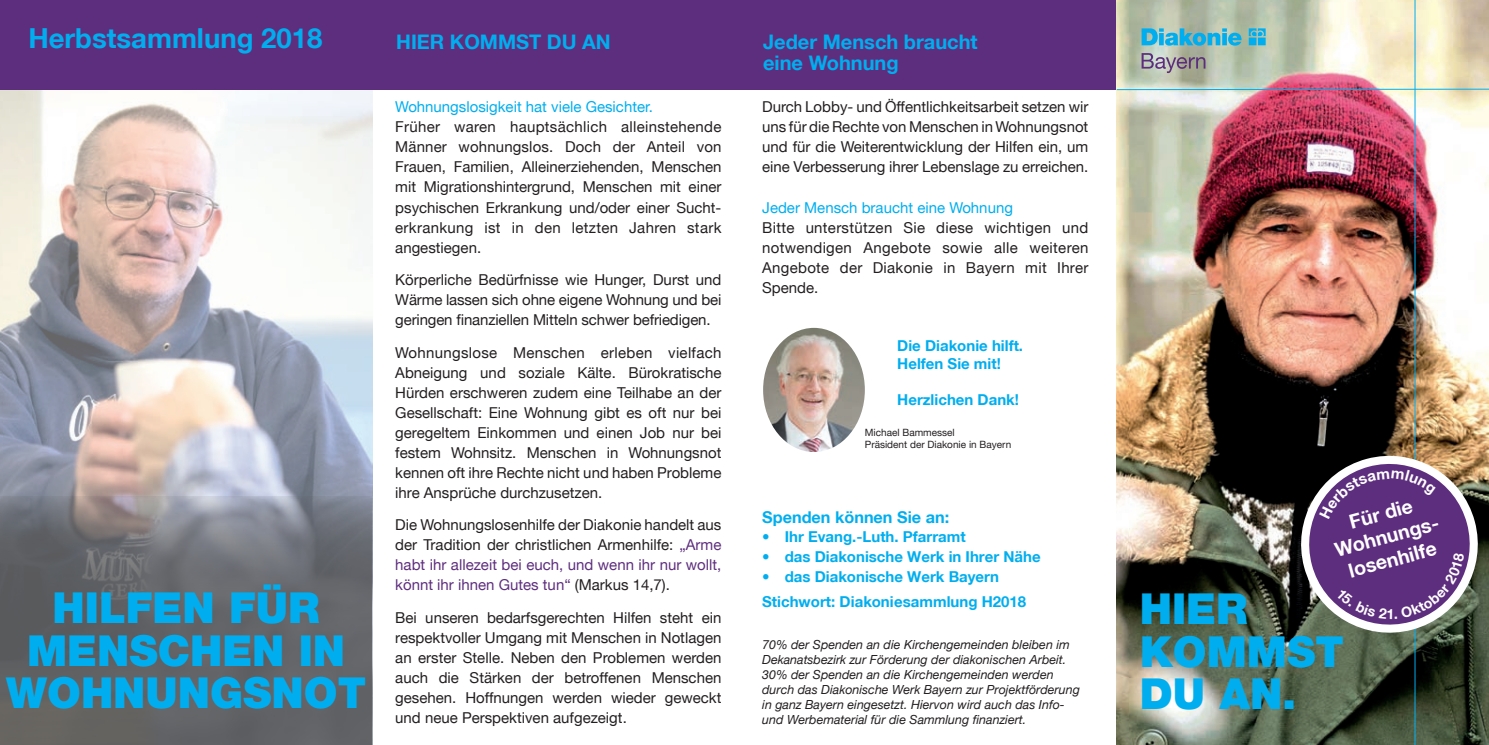
<style>
.page{position:relative;width:1489px;height:745px;background:#fff}
.page>*{position:absolute;margin:0;border:0;box-sizing:border-box;transform-origin:0 0}
.t1{font:900 42.5px/42.5px "Helvetica Neue LT";color:#00aeef}
.t2{font:700 27.5px "Helvetica Neue LT";color:#00aeef}
.t3{font:700 20px/21.2px "Helvetica Neue LT";color:#00aeef}
.t4{font:700 19.62px/23.5px "Helvetica Neue LT";color:#fff;text-align:center}
.t5{font:700 16.25px "Helvetica Neue LT";color:#00aeef}
.t6{font:15px/20px "Helvetica Neue LT";color:#231f20;text-align:justify}
.t7{font:700 15px/18px "Helvetica Neue LT";color:#00aeef}
.t8{font:15px "Helvetica Neue LT";color:#00aeef}
.t9{font:italic 12.5px/15px "Helvetica Neue LT";color:#231f20}
.t10{font:10px/12px "Helvetica Neue LT";color:#231f20}
.s1{color:#5e2e7e}
</style>
<div class="page">
<img style="left:1115px;top:0;width:373px;height:744px">
<hr style="left:1414px;top:0;width:1px;height:744px;background:#00aeef">
<img style="left:0;top:90px;width:372px;height:406px">
<div style="left:0;top:0;width:1115px;height:90px;background:#5e2e7e"></div>
<svg style="left:1141px;top:53px;width:64px;height:20px"></svg>
<svg style="left:1141px;top:28px;width:124px;height:18px;background:#55b6ce"></svg>
<svg style="left:0;top:496px;width:372px;height:248px;background:#686a6e"></svg>
<img style="left:763px;top:327px;width:101px;height:124px">
<svg style="left:1115px;top:88px;width:373px;height:2px"></svg>
<svg style="left:1295px;top:450px;width:187px;height:187px;background:#6a4e77"></svg>
<h2 class="t2" style="left:28px;top:21px;width:295px">Herbstsammlung 2018</h2>
<h1 class="t1" style="left:6px;top:586px;width:361px;text-align:center">HILFEN FÜR<br>MENSCHEN IN<br>WOHNUNGSNOT</h1>
<h3 class="t3" style="left:396px;top:31px;width:101px">Hier komms</h3>
<h3 class="t3" style="left:529px;top:31px;width:83px">t du an</h3>
<p class="t8" style="left:395px;top:98px;width:259px">Wohnungslosigkeit hat viele Gesichter.</p>
<p class="t6" style="left:395px;top:117px;width:327px">Früher waren hauptsächlich alleinstehende Männer wohnungslos. Doch der Anteil von Frauen, Familien, Alleinerziehenden, Menschen mit Migrationshintergrund, Menschen mit einer psychischen Erkrankung und/oder einer Sucht&shy;erkrankung ist in den letzten Jahren stark angestiegen.</p>
<p class="t6" style="left:395px;top:269px;width:327px">Körperliche Bedürfnisse wie Hunger, Durst und Wärme lassen sich ohne eigene Wohnung und bei geringen finanziellen Mitteln schwer befriedigen.</p>
<p class="t6" style="left:395px;top:342px;width:328px">Wohnungslose Menschen erleben vielfach Abneigung und soziale Kälte. Bürokratische Hürden erschweren zudem eine Teilhabe an der Gesellschaft: Eine Wohnung gibt es oft nur bei geregeltem Einkommen und einen Job nur bei festem Wohnsitz. Menschen in Wohnungsnot kennen oft ihre Rechte nicht und haben Probleme ihre Ansprüche durchzusetzen.</p>
<p class="t6" style="left:395px;top:514px;width:328px">Die Wohnungslosenhilfe der Diakonie handelt aus der Tradition der christlichen Armenhilfe: <span class="s1">„Arme habt ihr allezeit bei euch, und wenn ihr nur wollt, könnt ihr ihnen Gutes tun“</span> (Markus 14,7).</p>
<p class="t6" style="left:395px;top:607px;width:327px">Bei unseren bedarfsgerechten Hilfen steht ein respektvoller Umgang mit Menschen in Notlagen an erster Stelle. Neben den Problemen werden auch die Stärken der betroffenen Menschen gesehen. Hoffnungen werden wieder geweckt und neue Perspektiven aufgezeigt.</p>
<h3 class="t3" style="left:763px;top:30px;width:216px">Jeder Mensch braucht eine Wohnung</h3>
<p class="t6" style="left:762px;top:97px;width:327px">Durch Lobby- und Öffentlichkeitsarbeit setzen wir uns für die Rechte von Menschen in Wohnungsnot und für die Weiterentwicklung der Hilfen ein, um eine Verbesserung ihrer Lebenslage zu erreichen.</p>
<p class="t8" style="left:762px;top:198px;width:252px">Jeder Mensch braucht eine Wohnung</p>
<p class="t6" style="left:762px;top:217px;width:328px">Bitte unterstützen Sie diese wichtigen und notwendigen Angebote sowie alle weiteren Angebote der Diakonie in Bayern mit Ihrer Spende.</p>
<p class="t7" style="left:897px;top:336px;width:127px">Die Diakonie hilft.<br>Helfen Sie mit!</p>
<p class="t7" style="left:897px;top:390px;width:123px">Herzlichen Dank!</p>
<p class="t10" style="left:864px;top:426px;width:148px">Michael Bammessel<br>Präsident der Diakonie in Bayern</p>
<p class="t5" style="left:762px;top:506px;width:188px">Spenden können Sie an:</p>
<p class="t7" style="left:762px;top:527px;width:205px">• Ihr Evang.-Luth. Pfarramt</p>
<p class="t7" style="left:762px;top:547px;width:280px">• das Diakonische Werk in Ihrer Nähe</p>
<p class="t7" style="left:762px;top:563px;width:265px;line-height:25.1px">• das Diakonische Werk Bayern<br>Stichwort: Diakoniesammlung H2018</p>
<p class="t9" style="left:762px;top:636px;width:319px">70% der Spenden an die Kirchengemeinden bleiben im Dekanatsbezirk zur Förderung der diakonischen Arbeit.<br>30% der Spenden an die Kirchengemeinden werden durch das Diakonische Werk Bayern zur Projektförderung in ganz Bayern eingesetzt. Hiervon wird auch das Info&shy;und Werbematerial für die Sammlung finanziert.</p>
<h3 class="t4" style="left:1326px;top:515px;width:110px;rotate:-15deg">Für die<br>Wohnungs&shy;losenhilfe</h3>
<h1 class="t1" style="left:1139px;top:587px;width:205px">HIER<br>KOMMST<br>DU AN.</h1>
</div>
